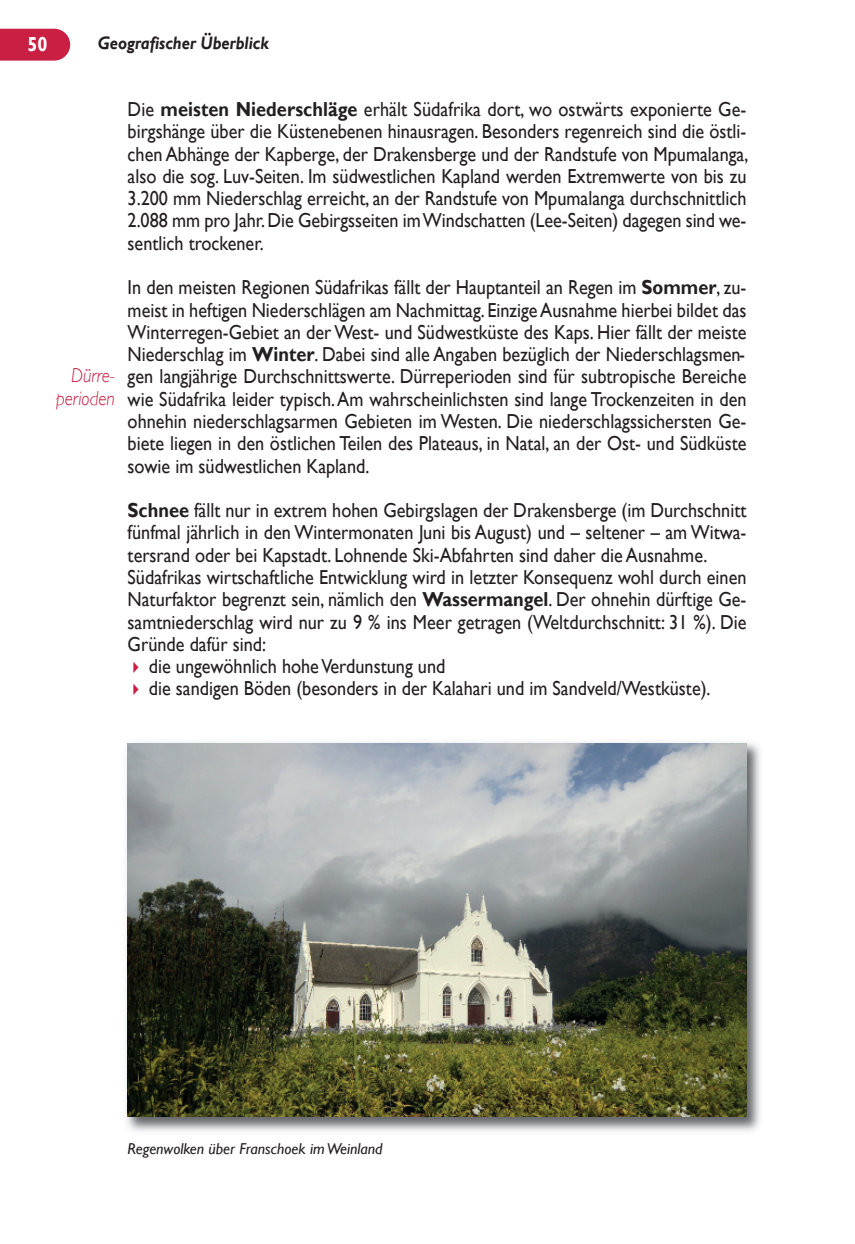
<style>
.page{position:relative;width:855px;height:1244px;background:#fff}
.page>*{position:absolute;margin:0;border:0;box-sizing:border-box;transform-origin:0 0}
.t1{font:20.25px/22.3px "Gill Sans";color:#231f20;text-align:justify;scale:.9 1}
.t2{font:italic 300 20.25px/22.3px "Gill Sans";color:#c91f42;text-align:right;scale:.9 1}
.t3{font:700 20.25px "Gill Sans";color:#fff;scale:.9 1}
.t4{font:italic 700 18px "Gill Sans";color:#231f20;scale:.9 1}
.t5{font:italic 15.75px "Gill Sans";color:#231f20}
.s1{font-weight:700}
.s2{color:#c91f42}
</style>
<div class="page">
<svg style="left:0;top:29px;width:70px;height:32px;background:#cc2b4c"></svg>
<img style="left:126px;top:742px;width:634px;height:390px">
<img style="left:128px;top:743px;width:618px;height:374px">
<p class="t3" style="left:28px;top:33px;width:24px">50</p>
<p class="t4" style="left:98px;top:32px;width:191px">Geografischer Überblick</p>
<p class="t2" style="left:56px;top:365px;width:67px">Dürre&shy;perioden</p>
<p class="t1" style="left:128px;top:98px;width:691px">Die <span class="s1">meisten Niederschläge</span> erhält Südafrika dort, wo ostwärts exponierte Ge&shy;birgshänge über die Küstenebenen hinausragen. Besonders regenreich sind die östli&shy;chen Abhänge der Kapberge, der Drakensberge und der Randstufe von Mpumalanga, also die sog. Luv-Seiten. Im südwestlichen Kapland werden Extremwerte von bis zu 3.200 mm Niederschlag erreicht, an der Randstufe von Mpumalanga durchschnittlich 2.088 mm pro Jahr.Die Gebirgsseiten imWindschatten (Lee-Seiten) dagegen sind we&shy;sentlich trockener.</p>
<p class="t1" style="left:128px;top:276px;width:689px">In den meisten Regionen Südafrikas fällt der Hauptanteil an Regen im <span class="s1">Sommer</span>, zu&shy;meist in heftigen Niederschlägen am Nachmittag. EinzigeAusnahme hierbei bildet das Winterregen-Gebiet an der West- und Südwestküste des Kaps. Hier fällt der meiste Niederschlag im <span class="s1">Winter</span>. Dabei sind alle Angaben bezüglich der Niederschlagsmen&shy;gen langjährige Durchschnittswerte. Dürreperioden sind für subtropische Bereiche wie Südafrika leider typisch.Am wahrscheinlichsten sind lange Trockenzeiten in den ohnehin niederschlagsarmen Gebieten im Westen. Die niederschlagssichersten Ge&shy;biete liegen in den östlichen Teilen des Plateaus, in Natal, an der Ost- und Südküste sowie im südwestlichen Kapland.</p>
<p class="t1" style="left:128px;top:499px;width:689px;text-align:left"><span class="s1">Schnee</span> fällt nur in extrem hohen Gebirgslagen der Drakensberge (im Durchschnitt fünfmal jährlich in den Wintermonaten Juni bis August) und – seltener – am Witwa&shy;tersrand oder bei Kapstadt. Lohnende Ski-Abfahrten sind daher die Ausnahme.<br>Südafrikas wirtschaftliche Entwicklung wird in letzter Konsequenz wohl durch einen Naturfaktor begrenzt sein, nämlich den <span class="s1">Wassermangel</span>. Der ohnehin dürftige Ge&shy;samtniederschlag wird nur zu 9 % ins Meer getragen (Weltdurchschnitt: 31 %). Die Gründe dafür sind:</p>
<p class="t1" style="left:128px;top:655px;width:355px"><span class="s2">✔</span> die ungewöhnlich hoheVerdunstung und</p>
<p class="t1" style="left:128px;top:677px;width:649px"><span class="s2">✔</span> die sandigen Böden (besonders in der Kalahari und im Sandveld/Westküste).</p>
<p class="t5" style="left:128px;top:1139px;width:256px">Regenwolken über Franschoek imWeinland</p>
</div>
